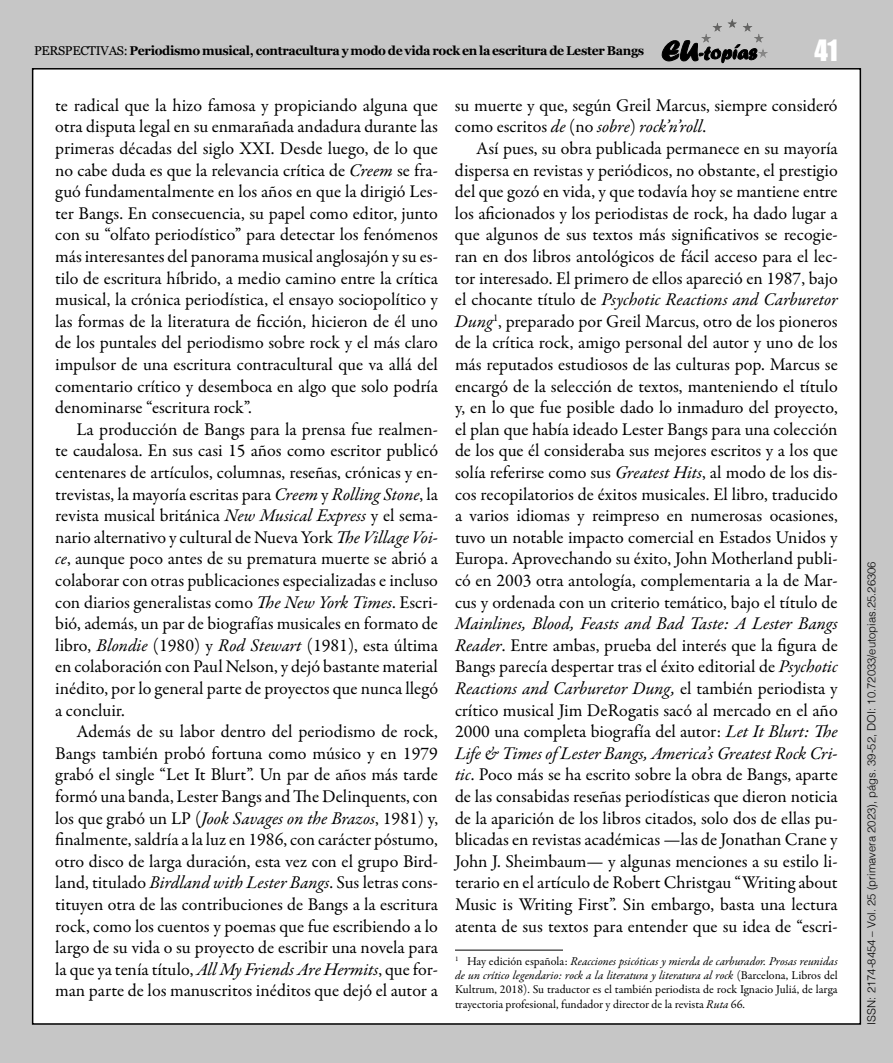
<style>
.page{position:relative;width:893px;height:1063px;background:#c6c6c6}
.page>*{position:absolute;margin:0;border:0;box-sizing:border-box;transform-origin:0 0}
.t1{font:27px "Impact";color:#fff}
.t2{font:18px/21.6px "Garamond Premr Pro";color:#000;text-align:justify}
.t3{font:700 12.75px "Georgia";letter-spacing:-.025em;color:#000}
.t4{font:12px/14.4px "Garamond Premr Pro";color:#000;text-align:justify}
.t5{font:300 11.25px "Helvetica";color:#000}
.s1{font-weight:400}
.s2{font-style:italic}
</style>
<div class="page">
<div style="left:33px;top:69px;width:827px;height:955px;background:#fff"></div>
<svg style="left:662px;top:40px;width:94px;height:23px"></svg>
<hr style="left:701px;top:19px;width:67px;height:1px;background:#585857">
<hr style="left:701px;top:20px;width:67px;height:1px;background:#595958">
<hr style="left:701px;top:21px;width:67px;height:1px;background:#5a5a59">
<hr style="left:701px;top:22px;width:67px;height:1px;background:#5c5c5b">
<hr style="left:701px;top:23px;width:67px;height:1px;background:#5d5d5c">
<hr style="left:701px;top:24px;width:67px;height:1px;background:#5f5f5e">
<hr style="left:701px;top:25px;width:67px;height:1px;background:#60605f">
<hr style="left:701px;top:26px;width:67px;height:1px;background:#626261">
<hr style="left:701px;top:27px;width:67px;height:1px;background:#636362">
<hr style="left:701px;top:28px;width:67px;height:1px;background:#656464">
<hr style="left:701px;top:29px;width:67px;height:1px;background:#666565">
<hr style="left:701px;top:30px;width:67px;height:1px;background:#676766">
<hr style="left:701px;top:31px;width:67px;height:1px;background:#696868">
<hr style="left:701px;top:32px;width:67px;height:1px;background:#6a6969">
<hr style="left:701px;top:33px;width:67px;height:1px;background:#6c6b6b">
<hr style="left:701px;top:34px;width:67px;height:1px;background:#6c6c6c">
<hr style="left:701px;top:35px;width:67px;height:1px;background:#6e6e6d">
<hr style="left:701px;top:36px;width:67px;height:1px;background:#6f6f6e">
<hr style="left:701px;top:37px;width:67px;height:1px;background:#717170">
<hr style="left:701px;top:38px;width:67px;height:1px;background:#727271">
<hr style="left:701px;top:39px;width:67px;height:1px;background:#747473">
<hr style="left:701px;top:40px;width:67px;height:1px;background:#757574">
<hr style="left:701px;top:41px;width:67px;height:1px;background:#767675">
<hr style="left:701px;top:42px;width:67px;height:1px;background:#787877">
<hr style="left:701px;top:43px;width:67px;height:1px;background:#797978">
<hr style="left:701px;top:44px;width:67px;height:1px;background:#7b7b7a">
<hr style="left:701px;top:45px;width:67px;height:1px;background:#7c7c7b">
<hr style="left:701px;top:46px;width:67px;height:1px;background:#7e7d7d">
<hr style="left:701px;top:47px;width:67px;height:1px;background:#7f7e7e">
<hr style="left:701px;top:48px;width:67px;height:1px;background:#818080">
<hr style="left:701px;top:49px;width:67px;height:1px;background:#828181">
<hr style="left:701px;top:50px;width:67px;height:1px;background:#828282">
<hr style="left:701px;top:51px;width:67px;height:1px;background:#848483">
<hr style="left:701px;top:52px;width:67px;height:1px;background:#858584">
<hr style="left:701px;top:53px;width:67px;height:1px;background:#878786">
<hr style="left:701px;top:54px;width:67px;height:1px;background:#888887">
<hr style="left:701px;top:55px;width:67px;height:1px;background:#898989">
<hr style="left:701px;top:56px;width:67px;height:1px;background:#8a8a8a">
<hr style="left:701px;top:57px;width:67px;height:1px;background:#8c8c8b">
<hr style="left:455px;top:950px;width:108px;height:1px;background:#000">
<p class="t3" style="left:34px;top:41px;width:612px"><span class="s1">PERSPECTIVAS:</span> Periodismo musical, contracultura y modo de vida rock en la escritura de Lester Bangs</p>
<h1 class="t1" style="left:814px;top:29px;width:25px">41</h1>
<p class="t2" style="left:55px;top:95px;width:384px">te radical que la hizo famosa y propiciando alguna que otra disputa legal en su enmarañada andadura durante las primeras décadas del siglo XXI. Desde luego, de lo que no cabe duda es que la relevancia crítica de <span class="s2">Creem</span> se fra&shy;guó fundamentalmente en los años en que la dirigió Les&shy;ter Bangs. En consecuencia, su papel como editor, junto con su “olfato periodístico” para detectar los fenómenos más interesantes del panorama musical anglosajón y su es&shy;tilo de escritura híbrido, a medio camino entre la crítica musical, la crónica periodística, el ensayo sociopolítico y las formas de la literatura de ficción, hicieron de él uno de los puntales del periodismo sobre rock y el más claro impulsor de una escritura contracultural que va allá del comentario crítico y desemboca en algo que solo podría denominarse “escritura rock”.</p>
<p class="t2" style="left:55px;top:419px;width:384px;text-indent:21px">La producción de Bangs para la prensa fue realmen&shy;te caudalosa. En sus casi 15 años como escritor publicó centenares de artículos, columnas, reseñas, crónicas y en&shy;trevistas, la mayoría escritas para <span class="s2">Creem</span> y <span class="s2">Rolling Stone</span>, la revista musical británica <span class="s2">New Musical Express</span> y el sema&shy;nario alternativo y cultural de Nueva York <span class="s2">The Village Voi&shy;ce</span>, aunque poco antes de su prematura muerte se abrió a colaborar con otras publicaciones especializadas e incluso con diarios generalistas como <span class="s2">The New York Times</span>. Escri&shy;bió, además, un par de biografías musicales en formato de libro, <span class="s2">Blondie</span> (1980) y <span class="s2">Rod Stewart</span> (1981), esta última en colaboración con Paul Nelson, y dejó bastante material inédito, por lo general parte de proyectos que nunca llegó a concluir.</p>
<p class="t2" style="left:55px;top:721px;width:384px;text-indent:21px">Además de su labor dentro del periodismo de rock, Bangs también probó fortuna como músico y en 1979 grabó el single “Let It Blurt”. Un par de años más tarde formó una banda, Lester Bangs and The Delinquents, con los que grabó un LP (<span class="s2">Jook Savages on the Brazos</span>, 1981) y, finalmente, saldría a la luz en 1986, con carácter póstumo, otro disco de larga duración, esta vez con el grupo Bird&shy;land, titulado <span class="s2">Birdland with Lester Bangs</span>. Sus letras cons&shy;tituyen otra de las contribuciones de Bangs a la escritura rock, como los cuentos y poemas que fue escribiendo a lo largo de su vida o su proyecto de escribir una novela para la que ya tenía título, <span class="s2">All My Friends Are Hermits</span>, que for&shy;man parte de los manuscritos inéditos que dejó el autor a</p>
<p class="t2" style="left:455px;top:95px;width:384px">su muerte y que, según Greil Marcus, siempre consideró como escritos <span class="s2">de</span> (no <span class="s2">sobre</span>) <span class="s2">rock’n’roll</span>.</p>
<p class="t2" style="left:455px;top:138px;width:384px;text-indent:21px">Así pues, su obra publicada permanece en su mayoría dispersa en revistas y periódicos, no obstante, el prestigio del que gozó en vida, y que todavía hoy se mantiene entre los aficionados y los periodistas de rock, ha dado lugar a que algunos de sus textos más significativos se recogie&shy;ran en dos libros antológicos de fácil acceso para el lec&shy;tor interesado. El primero de ellos apareció en 1987, bajo el chocante título de <span class="s2">Psychotic Reactions and Carburetor Dung</span><sup>1</sup>, preparado por Greil Marcus, otro de los pioneros de la crítica rock, amigo personal del autor y uno de los más reputados estudiosos de las culturas pop. Marcus se encargó de la selección de textos, manteniendo el título y, en lo que fue posible dado lo inmaduro del proyecto, el plan que había ideado Lester Bangs para una colección de los que él consideraba sus mejores escritos y a los que solía referirse como sus <span class="s2">Greatest Hits</span>, al modo de los dis&shy;cos recopilatorios de éxitos musicales. El libro, traducido a varios idiomas y reimpreso en numerosas ocasiones, tuvo un notable impacto comercial en Estados Unidos y Europa. Aprovechando su éxito, John Motherland publi&shy;có en 2003 otra antología, complementaria a la de Mar&shy;cus y ordenada con un criterio temático, bajo el título de</p>
<p class="t2" style="left:455px;top:613px;width:384px"><span class="s2">Mainlines, Blood, Feasts and Bad Taste: A Lester Bangs Reader</span>. Entre ambas, prueba del interés que la figura de Bangs parecía despertar tras el éxito editorial de <span class="s2">Psychotic Reactions and Carburetor Dung,</span> el también periodista y crítico musical Jim DeRogatis sacó al mercado en el año 2000 una completa biografía del autor: <span class="s2">Let It Blurt: The Life &amp; Times of Lester Bangs, America’s Greatest Rock Cri&shy;tic</span>. Poco más se ha escrito sobre la obra de Bangs, aparte de las consabidas reseñas periodísticas que dieron noticia de la aparición de los libros citados, solo dos de ellas pu&shy;blicadas en revistas académicas —las de Jonathan Crane y John J. Sheimbaum— y algunas menciones a su estilo li&shy;terario en el artículo de Robert Christgau “Writing about Music is Writing First”. Sin embargo, basta una lectura atenta de sus textos para entender que su idea de “escri-</p>
<p class="t4" style="left:455px;top:954px;width:384px"><sup>1</sup> Hay edición española: <span class="s2">Reacciones psicóticas y mierda de carburador. Prosas reunidas de un crítico legendario: rock a la literatura y literatura al rock</span> (Barcelona, Libros del Kultrum, 2018). Su traductor es el también periodista de rock Ignacio Juliá, de larga trayectoria profesional, fundador y director de la revista <span class="s2">Ruta</span> 66.</p>
<p class="t5" style="left:862px;top:1025px;width:465px;rotate:-90deg">ISSN: 2174-8454 – Vol. 25 (primavera 2023), págs. 39-52, DOI: 10.72033/eutopias.25.26306</p>
</div>
